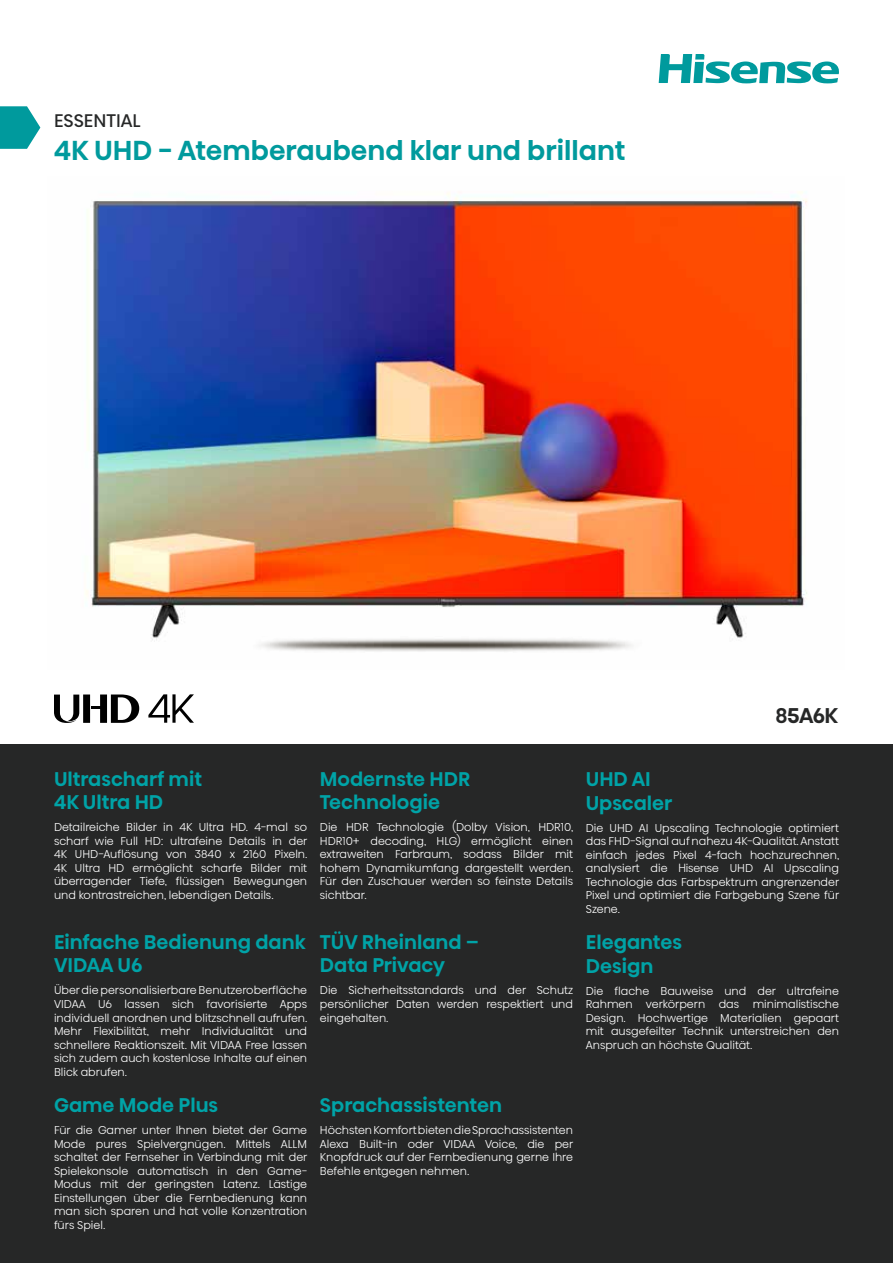
<style>
.page{position:relative;width:893px;height:1263px;background:#fff}
.page>*{position:absolute;margin:0;border:0;box-sizing:border-box;transform-origin:0 0}
.t1{font:500 27px "Hisense Alfabet";color:#009a9d}
.t2{font:500 21px "Hisense Alfabet";letter-spacing:-.025em;color:#262727}
.t3{font:500 19.5px/23.4px "Hisense Alfabet";color:#00a3a7}
.t4{font:18px "Hisense Alfabet";color:#262727}
.t5{font:300 11.25px/13.5px "Hisense Alfabet";color:#fff;text-align:justify}
</style>
<div class="page">
<div style="left:0;top:744px;width:893px;height:519px;background:#262727"></div>
<img style="left:85px;top:191px;width:723px;height:449px">
<img style="left:245px;top:636px;width:405px;height:16px">
<svg style="left:54px;top:694px;width:85px;height:29px"></svg>
<svg style="left:148px;top:694px;width:46px;height:29px"></svg>
<svg style="left:659px;top:54px;width:180px;height:29px"></svg>
<svg style="left:0;top:106px;width:40px;height:43px"></svg>
<h3 class="t4" style="left:54px;top:106px;width:88px">ESSENTIAL</h3>
<h1 class="t1" style="left:54px;top:130px;width:573px">4K UHD - Atemberaubend klar und brillant</h1>
<h2 class="t2" style="left:775px;top:700px;width:64px">85A6K</h2>
<h3 class="t3" style="left:54px;top:766px;width:149px">Ultrascharf mit<br>4K Ultra HD</h3>
<p class="t5" style="left:54px;top:819px;width:255px">Detailreiche Bilder in 4K Ultra HD. 4-mal so scharf wie Full HD: ultrafeine Details in der 4K UHD-Auflösung von 3840 x 2160 Pixeln.<br>4K Ultra HD ermöglicht scharfe Bilder mit überragender Tiefe, flüssigen Bewegungen und kontrastreichen, lebendigen Details.</p>
<h3 class="t3" style="left:54px;top:930px;width:253px">Einfache Bedienung dank<br>VIDAA U6</h3>
<p class="t5" style="left:54px;top:982px;width:255px">Über die personalisierbare Benutzeroberfläche VIDAA U6 lassen sich favorisierte Apps individuell anordnen und blitzschnell aufrufen.<br>Mehr Flexibilität, mehr Individualität und schnellere Reaktionszeit. Mit VIDAA Free lassen sich zudem auch kostenlose Inhalte auf einen Blick abrufen.</p>
<h3 class="t3" style="left:54px;top:1092px;width:166px">Game Mode Plus</h3>
<p class="t5" style="left:54px;top:1121px;width:255px">Für die Gamer unter Ihnen bietet der Game Mode pures Spielvergnügen. Mittels ALLM schaltet der Fernseher in Verbindung mit der Spielekonsole automatisch in den Game-Modus mit der geringsten Latenz. Lästige Einstellungen über die Fernbedienung kann man sich sparen und hat volle Konzentration fürs Spiel.</p>
<h3 class="t3" style="left:320px;top:766px;width:152px">Modernste HDR<br>Technologie</h3>
<p class="t5" style="left:320px;top:819px;width:255px">Die HDR Technologie (Dolby Vision, HDR10, HDR10+ decoding, HLG) ermöglicht einen extraweiten Farbraum, sodass Bilder mit hohem Dynamikumfang dargestellt werden.<br>Für den Zuschauer werden so feinste Details sichtbar.</p>
<h3 class="t3" style="left:320px;top:930px;width:160px">TÜV Rheinland –<br>Data Privacy</h3>
<p class="t5" style="left:320px;top:982px;width:255px">Die Sicherheitsstandards und der Schutz persönlicher Daten werden respektiert und eingehalten.</p>
<h3 class="t3" style="left:320px;top:1092px;width:183px">Sprachassistenten</h3>
<p class="t5" style="left:320px;top:1121px;width:255px">Höchsten Komfort bieten die Sprachassistenten Alexa Built-in oder VIDAA Voice, die per Knopfdruck auf der Fernbedienung gerne Ihre Befehle entgegen nehmen.</p>
<h3 class="t3" style="left:586px;top:767px;width:88px">UHD AI<br>Upscaler</h3>
<p class="t5" style="left:586px;top:819px;width:255px">Die UHD AI Upscaling Technologie optimiert das FHD-Signal auf nahezu 4K-Qualität. Anstatt einfach jedes Pixel 4-fach hochzurechnen, analysiert die Hisense UHD AI Upscaling Technologie das Farbspektrum angrenzender Pixel und optimiert die Farbgebung Szene für Szene.</p>
<h3 class="t3" style="left:586px;top:930px;width:98px">Elegantes<br>Design</h3>
<p class="t5" style="left:586px;top:982px;width:255px">Die flache Bauweise und der ultrafeine Rahmen verkörpern das minimalistische Design. Hochwertige Materialien gepaart mit ausgefeilter Technik unterstreichen den Anspruch an höchste Qualität.</p>
</div>
